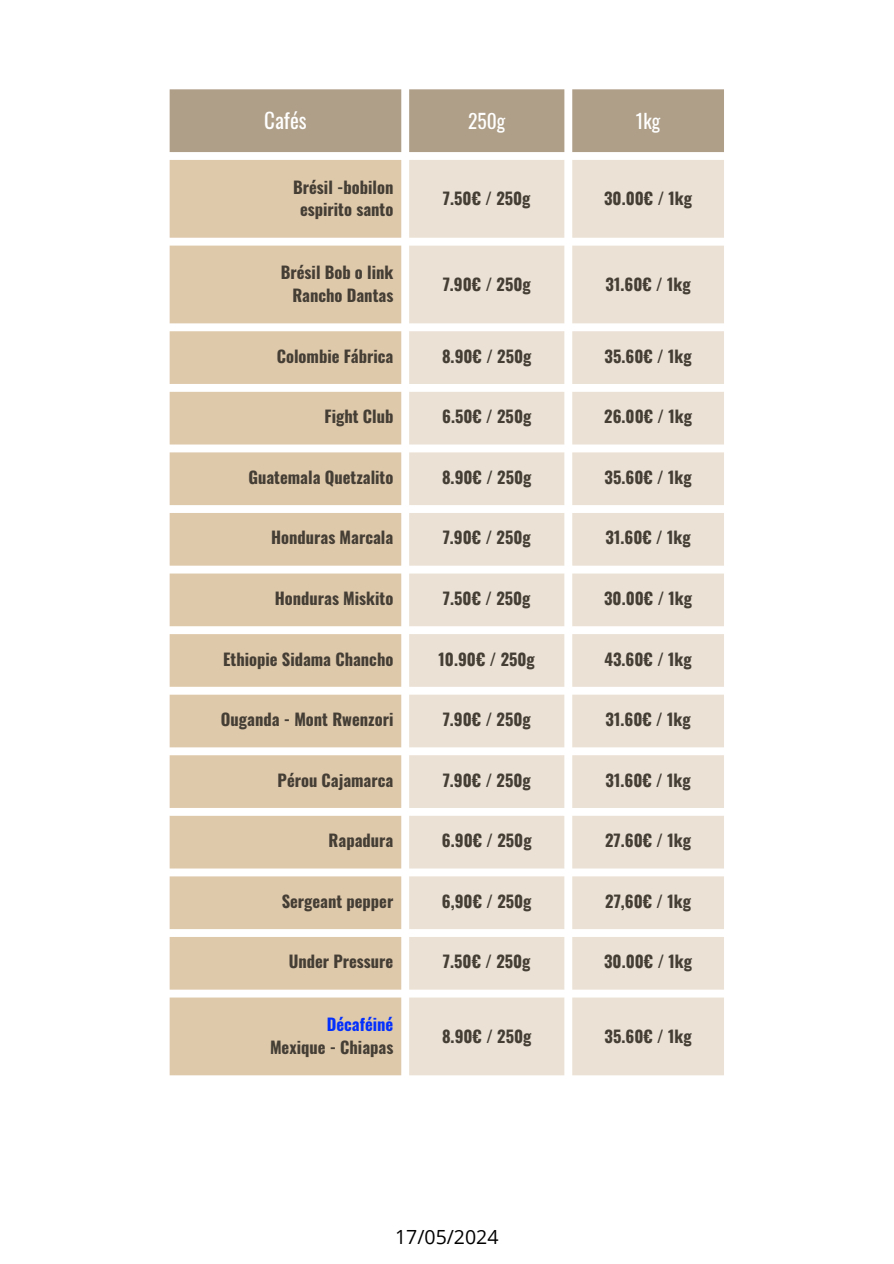
<style>
.page{position:relative;width:894px;height:1264px;background:#fff}
.page>*{position:absolute;margin:0;border:0;box-sizing:border-box;transform-origin:0 0}
.t1{font:21px "Oswald";color:#fff}
.t2{font:19.5px "Open Sans";color:#000}
.t3{font:19.5px "Oswald";color:#fff}
.t4{font:700 16.5px "Oswald";color:#443e35}
.t5{font:700 16.5px "Oswald";color:#0430fd}
</style>
<div class="page">
<div style="left:170px;top:89px;width:553px;height:63px;background:#af9f88"></div>
<svg style="left:170px;top:160px;width:231px;height:915px;background:#e2cfb4"></svg>
<svg style="left:409px;top:160px;width:314px;height:915px;background:#ede5da"></svg>
<p class="t1" style="left:264px;top:104px;width:44px">Cafés</p>
<p class="t3" style="left:468px;top:105px;width:39px">250g</p>
<p class="t3" style="left:635px;top:105px;width:26px">1kg</p>
<p class="t4" style="left:293px;top:174px;width:102px">Brésil -bobilon</p>
<p class="t4" style="left:300px;top:196px;width:95px">espirito santo</p>
<p class="t4" style="left:281px;top:260px;width:114px">Brésil Bob o link</p>
<p class="t4" style="left:292px;top:282px;width:102px">Rancho Dantas</p>
<p class="t4" style="left:443px;top:185px;width:89px">7.50€ / 250g</p>
<p class="t4" style="left:604px;top:185px;width:89px">30.00€ / 1kg</p>
<p class="t4" style="left:442px;top:271px;width:90px">7.90€ / 250g</p>
<p class="t4" style="left:605px;top:271px;width:87px">31.60€ / 1kg</p>
<p class="t4" style="left:277px;top:343px;width:118px">Colombie Fábrica</p>
<p class="t4" style="left:442px;top:343px;width:91px">8.90€ / 250g</p>
<p class="t4" style="left:604px;top:343px;width:89px">35.60€ / 1kg</p>
<p class="t4" style="left:324px;top:403px;width:70px">Fight Club</p>
<p class="t4" style="left:442px;top:403px;width:91px">6.50€ / 250g</p>
<p class="t4" style="left:604px;top:403px;width:89px">26.00€ / 1kg</p>
<p class="t4" style="left:248px;top:464px;width:146px">Guatemala Quetzalito</p>
<p class="t4" style="left:442px;top:464px;width:91px">8.90€ / 250g</p>
<p class="t4" style="left:604px;top:464px;width:89px">35.60€ / 1kg</p>
<p class="t4" style="left:271px;top:525px;width:124px">Honduras Marcala</p>
<p class="t4" style="left:442px;top:525px;width:90px">7.90€ / 250g</p>
<p class="t4" style="left:605px;top:525px;width:87px">31.60€ / 1kg</p>
<p class="t4" style="left:275px;top:585px;width:120px">Honduras Miskito</p>
<p class="t4" style="left:443px;top:585px;width:89px">7.50€ / 250g</p>
<p class="t4" style="left:604px;top:585px;width:89px">30.00€ / 1kg</p>
<p class="t4" style="left:223px;top:646px;width:172px">Ethiopie Sidama Chancho</p>
<p class="t4" style="left:438px;top:646px;width:98px">10.90€ / 250g</p>
<p class="t4" style="left:604px;top:646px;width:89px">43.60€ / 1kg</p>
<p class="t4" style="left:221px;top:706px;width:174px">Ouganda - Mont Rwenzori</p>
<p class="t4" style="left:442px;top:706px;width:90px">7.90€ / 250g</p>
<p class="t4" style="left:605px;top:706px;width:87px">31.60€ / 1kg</p>
<p class="t4" style="left:277px;top:767px;width:117px">Pérou Cajamarca</p>
<p class="t4" style="left:442px;top:767px;width:90px">7.90€ / 250g</p>
<p class="t4" style="left:605px;top:767px;width:87px">31.60€ / 1kg</p>
<p class="t4" style="left:328px;top:827px;width:66px">Rapadura</p>
<p class="t4" style="left:442px;top:827px;width:91px">6.90€ / 250g</p>
<p class="t4" style="left:605px;top:827px;width:87px">27.60€ / 1kg</p>
<p class="t4" style="left:281px;top:888px;width:113px">Sergeant pepper</p>
<p class="t4" style="left:442px;top:888px;width:91px">6,90€ / 250g</p>
<p class="t4" style="left:605px;top:888px;width:87px">27,60€ / 1kg</p>
<p class="t4" style="left:289px;top:948px;width:106px">Under Pressure</p>
<p class="t4" style="left:443px;top:948px;width:89px">7.50€ / 250g</p>
<p class="t4" style="left:604px;top:948px;width:89px">30.00€ / 1kg</p>
<p class="t5" style="left:327px;top:1011px;width:68px">Décaféiné</p>
<p class="t4" style="left:270px;top:1034px;width:125px">Mexique - Chiapas</p>
<p class="t4" style="left:442px;top:1022px;width:91px">8.90€ / 250g</p>
<p class="t4" style="left:604px;top:1022px;width:89px">35.60€ / 1kg</p>
<h1 class="t2" style="left:395px;top:1223px;width:105px">17/05/2024</h1>
</div>
